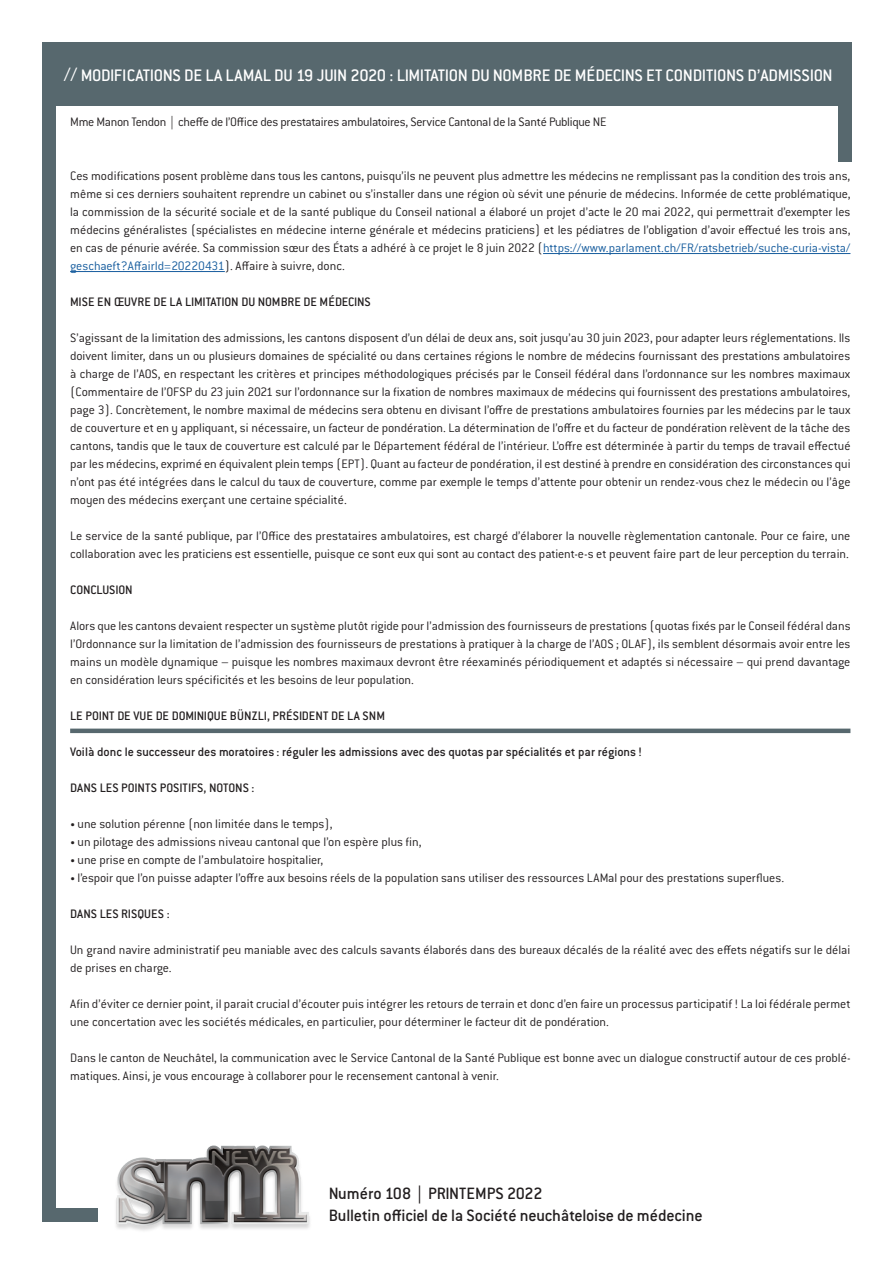
<style>
.page{position:relative;width:893px;height:1263px;background:#fff}
.page>*{position:absolute;margin:0;border:0;box-sizing:border-box;transform-origin:0 0}
.t1{font:500 18.3px "Conduit ITC Std";letter-spacing:-.025em;color:#fff}
.t2{font:500 18px/21.6px "Conduit ITC Std";letter-spacing:-.01em;color:#231f20}
.t3{font:300 13.5px/18px "Conduit ITC Std";letter-spacing:-.005em;color:#231f20}
.t4{font:500 13.5px "Conduit ITC Std";letter-spacing:-.005em;color:#231f20}
.t5{font:300 13.5px "Conduit ITC Std";letter-spacing:-.025em;color:#231f20}
.s1{font-size:21.3px}
.s2{color:#175d9e}
.s3{font-size:10.5px}
</style>
<div class="page">
<div style="left:43px;top:43px;width:807px;height:63px;background:#57686e"></div>
<div style="left:43px;top:43px;width:13px;height:1177px;background:#57686e"></div>
<hr style="left:543px;top:253px;width:307px;height:1px;background:#175d9e">
<hr style="left:70px;top:271px;width:155px;height:1px;background:#175d9e">
<hr style="left:70px;top:729px;width:780px;height:4px;background:#57686e">
<div style="left:43px;top:1208px;width:55px;height:13px;background:#57686e"></div>
<img style="left:116px;top:1145px;width:194px;height:86px">
<div style="left:838px;top:43px;width:13px;height:119px;background:#57686e"></div>
<h1 class="t1" style="left:64px;top:65px;width:770px"><span class="s1">//</span> MODIFICATIONS DE LA LAMAL DU 19 JUIN 2020 : LIMITATION DU NOMBRE DE MÉDECINS ET CONDITIONS D’ADMISSION</h1>
<p class="t5" style="left:70px;top:114px;width:538px">Mme Manon Tendon | cheffe de l’Office des prestataires ambulatoires, Service Cantonal de la Santé Publique NE</p>
<p class="t3" style="left:70px;top:166px;width:782px;text-align:justify">Ces modifications posent problème dans tous les cantons, puisqu’ils ne peuvent plus admettre les médecins ne remplissant pas la condition des trois ans, même si ces derniers souhaitent reprendre un cabinet ou s’installer dans une région où sévit une pénurie de médecins. Informée de cette problématique, la commission de la sécurité sociale et de la santé publique du Conseil national a élaboré un projet d’acte le 20 mai 2022, qui permettrait d’exempter les médecins généralistes (spécialistes en médecine interne générale et médecins praticiens) et les pédiatres de l’obligation d’avoir effectué les trois ans, en cas de pénurie avérée. Sa commission sœur des États a adhéré à ce projet le 8 juin 2022 (<span class="s2">https://www.parlament.ch/FR/ratsbetrieb/suche-curia-vista/ geschaeft?AffairId=20220431</span>). Affaire à suivre, donc.</p>
<p class="t4" style="left:70px;top:294px;width:302px">MISE EN ŒUVRE DE LA LIMITATION DU NOMBRE DE MÉDECINS</p>
<p class="t3" style="left:70px;top:328px;width:782px;text-align:justify">S’agissant de la limitation des admissions, les cantons disposent d’un délai de deux ans, soit jusqu’au 30 juin 2023, pour adapter leurs réglementations. Ils doivent limiter, dans un ou plusieurs domaines de spécialité ou dans certaines régions le nombre de médecins fournissant des prestations ambulatoires à charge de l’AOS, en respectant les critères et principes méthodologiques précisés par le Conseil fédéral dans l’ordonnance sur les nombres maximaux (Commentaire de l’OFSP du 23 juin 2021 sur l’ordonnance sur la fixation de nombres maximaux de médecins qui fournissent des prestations ambulatoires, page 3). Concrètement, le nombre maximal de médecins sera obtenu en divisant l’offre de prestations ambulatoires fournies par les médecins par le taux de couverture et en y appliquant, si nécessaire, un facteur de pondération. La détermination de l’offre et du facteur de pondération relèvent de la tâche des cantons, tandis que le taux de couverture est calculé par le Département fédéral de l’intérieur. L’offre est déterminée à partir du temps de travail effectué par les médecins, exprimé en équivalent plein temps (EPT). Quant au facteur de pondération, il est destiné à prendre en considération des circonstances qui n’ont pas été intégrées dans le calcul du taux de couverture, comme par exemple le temps d’attente pour obtenir un rendez-vous chez le médecin ou l’âge moyen des médecins exerçant une certaine spécialité.</p>
<p class="t3" style="left:70px;top:526px;width:782px">Le service de la santé publique, par l’Office des prestataires ambulatoires, est chargé d’élaborer la nouvelle règlementation cantonale. Pour ce faire, une collaboration avec les praticiens est essentielle, puisque ce sont eux qui sont au contact des patient-e-s et peuvent faire part de leur perception du terrain.</p>
<p class="t4" style="left:70px;top:582px;width:64px">CONCLUSION</p>
<p class="t3" style="left:70px;top:616px;width:782px;text-align:justify">Alors que les cantons devaient respecter un système plutôt rigide pour l’admission des fournisseurs de prestations (quotas fixés par le Conseil fédéral dans l’Ordonnance sur la limitation de l’admission des fournisseurs de prestations à pratiquer à la charge de l’AOS ; OLAF), ils semblent désormais avoir entre les mains un modèle dynamique – puisque les nombres maximaux devront être réexaminés périodiquement et adaptés si nécessaire – qui prend davantage en considération leurs spécificités et les besoins de leur population.</p>
<p class="t4" style="left:70px;top:708px;width:316px">LE POINT DE VUE DE DOMINIQUE BÜNZLI, PRÉSIDENT DE LA SNM</p>
<p class="t4" style="left:70px;top:744px;width:573px">Voilà donc le successeur des moratoires : réguler les admissions avec des quotas par spécialités et par régions !</p>
<p class="t4" style="left:70px;top:780px;width:186px">DANS LES POINTS POSITIFS, NOTONS :</p>
<p class="t3" style="left:70px;top:814px;width:264px"><span class="s3">•</span> une solution pérenne (non limitée dans le temps),</p>
<p class="t3" style="left:70px;top:832px;width:353px"><span class="s3">•</span> un pilotage des admissions niveau cantonal que l’on espère plus fin,</p>
<p class="t3" style="left:70px;top:850px;width:255px"><span class="s3">•</span> une prise en compte de l’ambulatoire hospitalier,</p>
<p class="t3" style="left:70px;top:868px;width:715px"><span class="s3">•</span> l’espoir que l’on puisse adapter l’offre aux besoins réels de la population sans utiliser des ressources LAMal pour des prestations superflues.</p>
<p class="t4" style="left:70px;top:906px;width:101px">DANS LES RISQUES :</p>
<p class="t3" style="left:70px;top:940px;width:782px">Un grand navire administratif peu maniable avec des calculs savants élaborés dans des bureaux décalés de la réalité avec des effets négatifs sur le délai de prises en charge.</p>
<p class="t3" style="left:70px;top:994px;width:782px">Afin d’éviter ce dernier point, il parait crucial d’écouter puis intégrer les retours de terrain et donc d’en faire un processus participatif ! La loi fédérale permet une concertation avec les sociétés médicales, en particulier, pour déterminer le facteur dit de pondération.</p>
<p class="t3" style="left:70px;top:1048px;width:782px">Dans le canton de Neuchâtel, la communication avec le Service Cantonal de la Santé Publique est bonne avec un dialogue constructif autour de ces problé&shy;matiques. Ainsi, je vous encourage à collaborer pour le recensement cantonal à venir.</p>
<h2 class="t2" style="left:329px;top:1182px;width:375px">Numéro 108 | PRINTEMPS 2022<br>Bulletin officiel de la Société neuchâteloise de médecine</h2>
</div>
